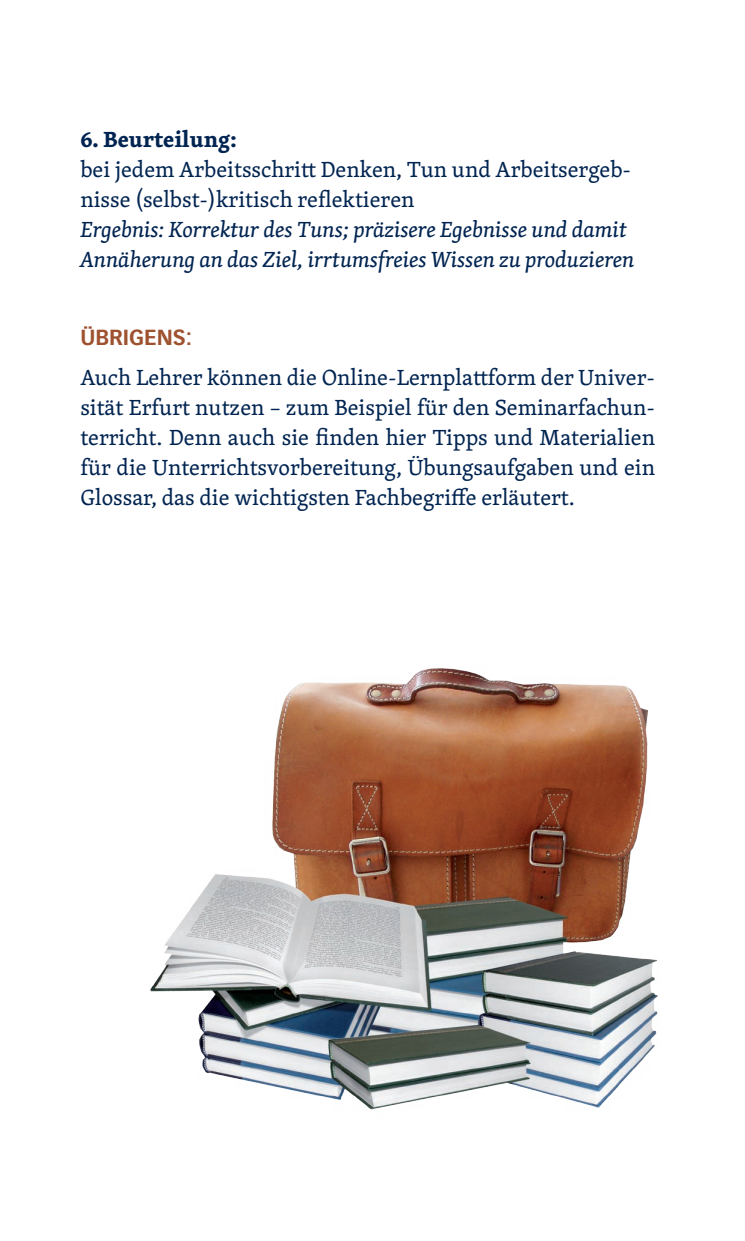
<style>
.page{position:relative;width:745px;height:1241px;background:#fff}
.page>*{position:absolute;margin:0;border:0;box-sizing:border-box;transform-origin:0 0}
.t1{font:22.5px/30px "Skolar";color:#002451}
.t2{font:italic 22.5px/30px "Skolar";color:#002451}
.t3{font:700 22.5px "Skolar";color:#002451}
.t4{font:700 21.25px "Vectora LH";color:#9e522f}
</style>
<div class="page">
<img style="left:150px;top:668px;width:508px;height:442px">
<p class="t3" style="left:80px;top:121px;width:158px">6. Beurteilung:</p>
<p class="t1" style="left:80px;top:153px;width:552px">bei jedem Arbeitsschritt Denken, Tun und Arbeitsergeb&shy;nisse (selbst-)kritisch reflektieren</p>
<p class="t2" style="left:80px;top:213px;width:555px">Ergebnis: Korrektur des Tuns; präzisere Egebnisse und damit<br>Annäherung an das Ziel, irrtumsfreies Wissen zu produzieren</p>
<p class="t4" style="left:80px;top:324px;width:113px">ÜBRIGENS:</p>
<p class="t1" style="left:80px;top:361px;width:576px;text-align:justify">Auch Lehrer können die Online-Lernplattform der Univer&shy;sität Erfurt nutzen – zum Beispiel für den Seminarfachun&shy;terricht. Denn auch sie finden hier Tipps und Materialien für die Unterrichtsvorbereitung, Übungsaufgaben und ein Glossar, das die wichtigsten Fachbegriffe erläutert.</p>
</div>
